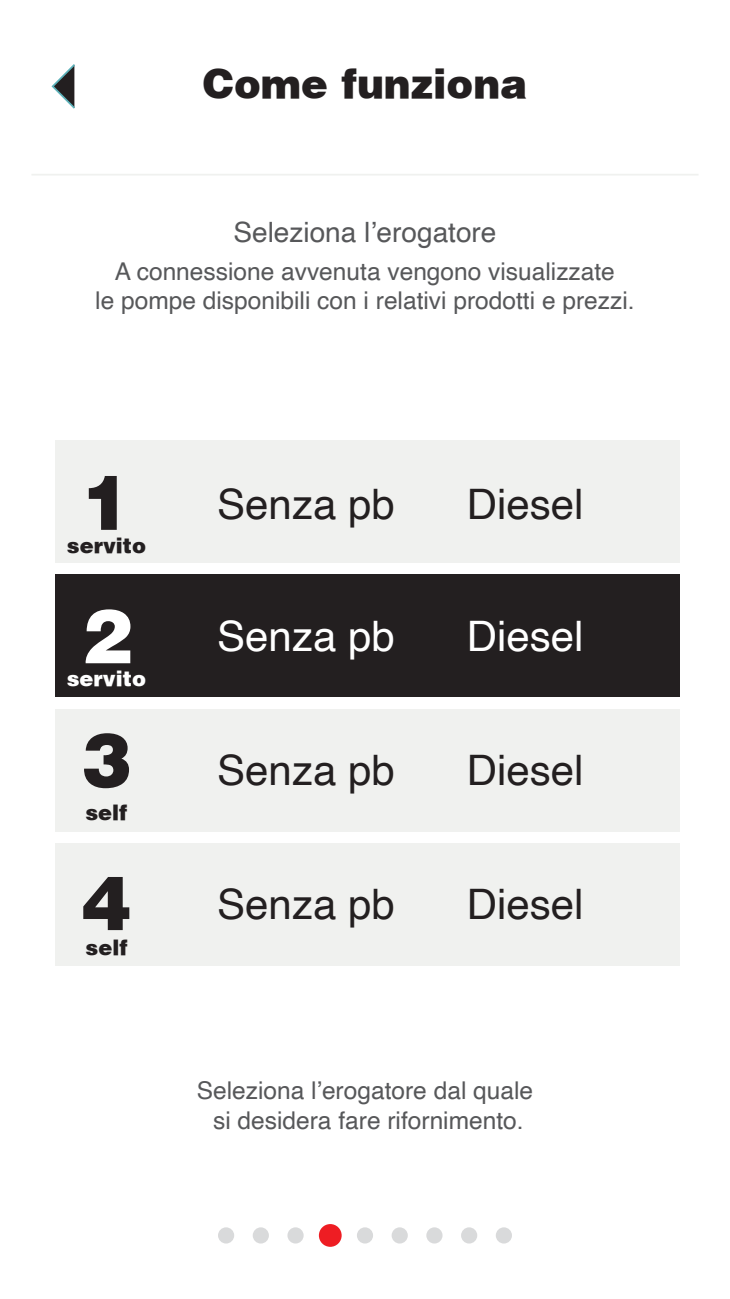
<style>
.page{position:relative;width:730px;height:1299px;background:#fff}
.page>*{position:absolute;margin:0;border:0;box-sizing:border-box;transform-origin:0 0}
.t1{font:900 75.25px "Helvetica";color:#231f20}
.t2{font:900 75.25px "Helvetica";color:#fff}
.t3{font:42px "Helvetica";color:#231f20}
.t4{font:42px "Helvetica";color:#fff}
.t5{font:900 40.25px "Helvetica";color:#231f20}
.t6{font:28px "Helvetica";color:#57585a}
.t7{font:24.5px/29.4px "Helvetica";color:#57585a;text-align:center}
.t8{font:900 21px "Helvetica";color:#231f20}
.t9{font:900 21px "Helvetica";color:#fff}
</style>
<div class="page">
<div style="left:55px;top:440px;width:624px;height:122px;background:#f0f1ef"></div>
<div style="left:55px;top:574px;width:624px;height:123px;background:#231f20"></div>
<div style="left:55px;top:708px;width:624px;height:123px;background:#f0f1ef"></div>
<div style="left:55px;top:843px;width:624px;height:123px;background:#f0f1ef"></div>
<div style="left:253px;top:1227px;width:16px;height:16px;background:#d9dadb;border-radius:50%"></div>
<div style="left:287px;top:1227px;width:17px;height:16px;background:#d9dadb;border-radius:50%"></div>
<div style="left:319px;top:1224px;width:23px;height:22px;background:#ee1d23;border-radius:50%"></div>
<div style="left:357px;top:1227px;width:16px;height:16px;background:#d9dadb;border-radius:50%"></div>
<div style="left:391px;top:1227px;width:17px;height:16px;background:#d9dadb;border-radius:50%"></div>
<div style="left:426px;top:1227px;width:16px;height:16px;background:#d9dadb;border-radius:50%"></div>
<div style="left:461px;top:1227px;width:16px;height:16px;background:#d9dadb;border-radius:50%"></div>
<div style="left:496px;top:1227px;width:16px;height:16px;background:#d9dadb;border-radius:50%"></div>
<div style="left:218px;top:1227px;width:16px;height:16px;background:#d9dadb;border-radius:50%"></div>
<svg style="left:51px;top:64px;width:24px;height:45px"></svg>
<hr style="left:31px;top:174px;width:667px;height:1px;background:#f0f1ef">
<h3 class="t5" style="left:203px;top:57px;width:326px">Come funziona</h3>
<p class="t6" style="left:233px;top:211px;width:265px">Seleziona l’erogatore</p>
<p class="t7" style="left:95px;top:257px;width:541px">A connessione avvenuta vengono visualizzate<br>le pompe disponibili con i relativi prodotti e prezzi.</p>
<h1 class="t1" style="left:81px;top:453px;width:52px">1</h1>
<p class="t8" style="left:67px;top:532px;width:81px">servito</p>
<h1 class="t2" style="left:81px;top:587px;width:52px">2</h1>
<p class="t9" style="left:67px;top:664px;width:81px">servito</p>
<h1 class="t1" style="left:81px;top:711px;width:52px">3</h1>
<p class="t8" style="left:85px;top:799px;width:43px">self</p>
<h1 class="t1" style="left:81px;top:854px;width:52px">4</h1>
<p class="t8" style="left:86px;top:933px;width:43px">self</p>
<h2 class="t3" style="left:217px;top:472px;width:179px">Senza pb</h2>
<h2 class="t4" style="left:217px;top:603px;width:179px">Senza pb</h2>
<h2 class="t3" style="left:217px;top:738px;width:179px">Senza pb</h2>
<h2 class="t3" style="left:217px;top:871px;width:179px">Senza pb</h2>
<h2 class="t3" style="left:467px;top:472px;width:118px">Diesel</h2>
<h2 class="t4" style="left:467px;top:603px;width:118px">Diesel</h2>
<h2 class="t3" style="left:467px;top:738px;width:118px">Diesel</h2>
<h2 class="t3" style="left:467px;top:871px;width:118px">Diesel</h2>
<p class="t7" style="left:197px;top:1076px;width:338px">Seleziona l’erogatore dal quale si desidera fare rifornimento.</p>
</div>
